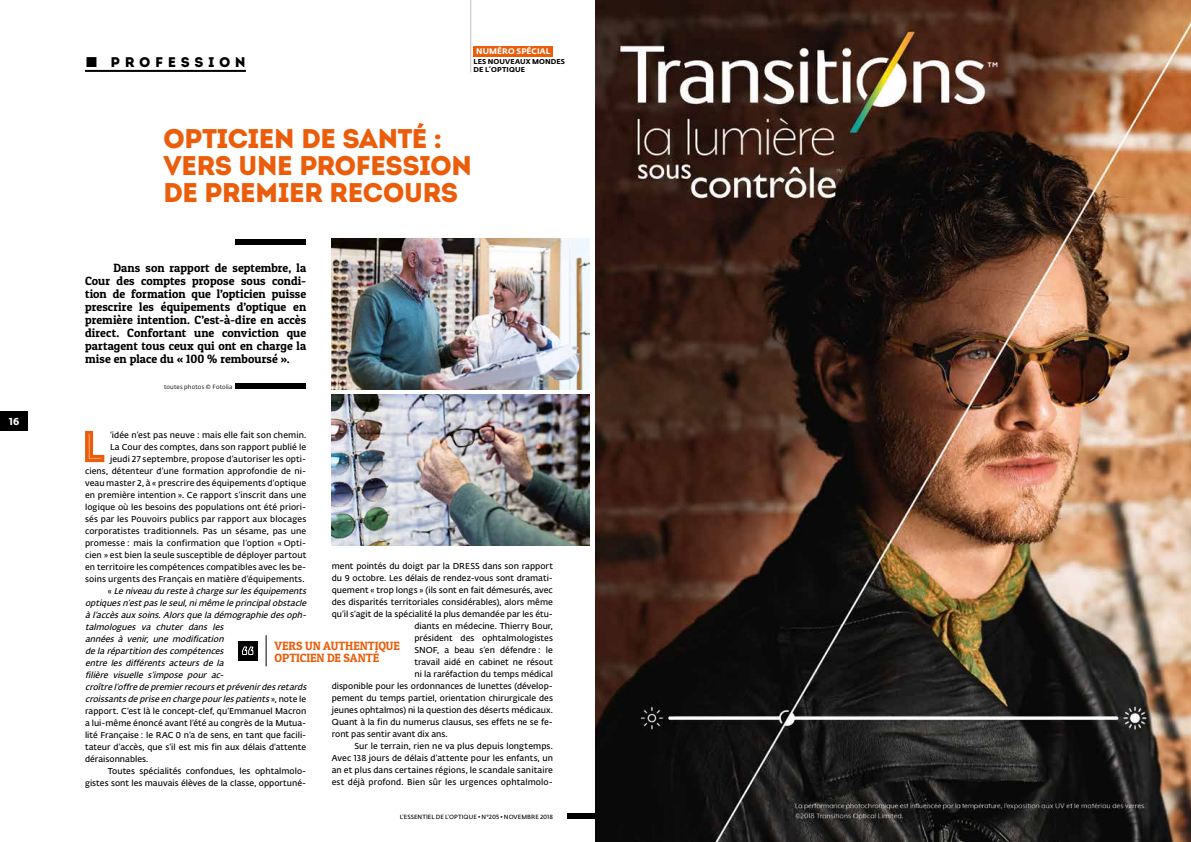
<style>
.page{position:relative;width:1191px;height:842px;background:#fff}
.page>*{position:absolute;margin:0;border:0;box-sizing:border-box;transform-origin:0 0}
.t1{font:27px/27px "Intro";letter-spacing:-.03em;color:#eb5d0b}
.t2{font:14px "Intro";letter-spacing:.33em;color:#000}
.t3{font:12px/13px "Patua One";letter-spacing:.005em;color:#000;text-align:justify}
.t4{font:12px/12px "Patua One";letter-spacing:-.005em;color:#eb5d0b}
.t5{font:10px "Fedra Sans Alt Pro Bold LF";color:#fff}
.t6{font:8.5px "Fedra Sans Alt Pro Demi LF";letter-spacing:.005em;color:#000}
.t7{font:italic 8.5px "Fedra Sans Alt Pro Demi LF";color:#000}
.t8{font:8px "Fedra Sans Alt Pro Bold LF";letter-spacing:.01em;color:#fff}
.t9{font:7px/8px "Fedra Sans Alt Pro Bold LF";letter-spacing:.015em;color:#000}
.t10{font:6px "Fedra Sans Alt Pro Demi LF";letter-spacing:.01em;color:#000}
.t11{font:6px "Fedra Sans Alt Pro Book LF";letter-spacing:.025em;color:#000}
.s1{font-family:"Fedra Sans Alt Pro Bold LF"}
.s2{font-style:normal}
</style>
<div class="page">
<div style="left:0;top:411px;width:28px;height:20px;background:#000"></div>
<div style="left:567px;top:814px;width:28px;height:5px;background:#000"></div>
<div style="left:235px;top:239px;width:71px;height:6px;background:#000"></div>
<div style="left:235px;top:383px;width:71px;height:6px;background:#000"></div>
<hr style="left:85px;top:70px;width:161px;height:2px;background:#000">
<hr style="left:266px;top:635px;width:1px;height:31px;background:#000">
<div style="left:238px;top:641px;width:20px;height:20px;background:#000"></div>
<svg style="left:242px;top:646px;width:12px;height:9px"></svg>
<svg style="left:85px;top:431px;width:19px;height:31px"></svg>
<img style="left:332px;top:239px;width:258px;height:150px">
<div style="left:473px;top:46px;width:80px;height:11px;background:#eb5d0b"></div>
<hr style="left:470px;top:0;width:1px;height:72px;background:#c1c0c0">
<img style="left:332px;top:395px;width:258px;height:150px">
<img style="left:595px;top:0;width:596px;height:842px">
<p class="t5" style="left:9px;top:413px;width:12px">16</p>
<h2 class="t2" style="left:85px;top:54px;width:162px"><span class="s1">■</span> PROFESSION</h2>
<p class="t8" style="left:476px;top:45px;width:75px">NUMÉRO SPÉCIAL</p>
<p class="t9" style="left:473px;top:57px;width:93px">LES NOUVEAUX MONDES<br>DE L´OPTIQUE</p>
<h1 class="t1" style="left:163px;top:125px;width:310px">OPTICIEN DE SANTÉ :<br>VERS UNE PROFESSION<br>DE PREMIER RECOURS</h1>
<p class="t3" style="left:85px;top:261px;width:223px;text-indent:28px">Dans son rapport de septembre, la Cour des comptes propose sous condi&shy;tion de formation que l’opticien puisse prescrire les équipements d’optique en première intention. C’est-à-dire en accès direct. Confortant une conviction que partagent tous ceux qui ont en charge la mise en place du « 100 % remboursé ».</p>
<p class="t11" style="left:164px;top:382px;width:70px">toutes photos © Fotolia</p>
<p class="t6" style="left:110px;top:428px;width:198px">’idée n’est pas neuve : mais elle fait son chemin.</p>
<p class="t6" style="left:110px;top:440px;width:198px">La Cour des comptes, dans son rapport publié le</p>
<p class="t6" style="left:110px;top:452px;width:198px">jeudi 27 septembre, propose d’autoriser les opti-</p>
<p class="t6" style="left:85px;top:464px;width:223px">ciens, détenteur d’une formation approfondie de ni-</p>
<p class="t6" style="left:85px;top:476px;width:223px">veau master 2, à « prescrire des équipements d’optique</p>
<p class="t6" style="left:85px;top:488px;width:223px">en première intention ». Ce rapport s’inscrit dans une</p>
<p class="t6" style="left:85px;top:500px;width:223px">logique où les besoins des populations ont été priori-</p>
<p class="t6" style="left:85px;top:512px;width:223px">sés par les Pouvoirs publics par rapport aux blocages</p>
<p class="t6" style="left:85px;top:524px;width:223px">corporatistes traditionnels. Pas un sésame, pas une</p>
<p class="t6" style="left:85px;top:536px;width:223px">promesse : mais la confirmation que l’option « Opti-</p>
<p class="t6" style="left:85px;top:548px;width:223px">cien » est bien la seule susceptible de déployer partout</p>
<p class="t6" style="left:85px;top:560px;width:223px">en territoire les compétences compatibles avec les be-</p>
<p class="t6" style="left:85px;top:572px;width:221px">soins urgents des Français en matière d’équipements.</p>
<p class="t7" style="left:108px;top:584px;width:203px"><span class="s2">«</span> Leniveau du resteàchargesurleséquipements</p>
<p class="t7" style="left:85px;top:596px;width:225px">optiquesn’estpasleseul,nimêmeleprincipalobstacle</p>
<p class="t7" style="left:85px;top:608px;width:225px">àl’accèsauxsoins.Alorsqueladémographiedesoph-</p>
<p class="t7" style="left:85px;top:620px;width:143px">talmologues va chuter dans les</p>
<p class="t7" style="left:85px;top:632px;width:143px">années à venir, une modification</p>
<p class="t7" style="left:85px;top:644px;width:143px">delarépartition descompétences</p>
<p class="t7" style="left:85px;top:656px;width:143px">entre les différents acteurs de la</p>
<p class="t7" style="left:85px;top:668px;width:143px">filière visuelle s’impose pour ac-</p>
<p class="t7" style="left:85px;top:680px;width:225px">croîtrel’offredepremierrecoursetprévenirdesretards</p>
<p class="t7" style="left:85px;top:692px;width:223px">croissantsdepriseen chargepourlespatients <span class="s2">» , n o t e l e</span></p>
<p class="t6" style="left:85px;top:704px;width:223px">rapport. C’est là le concept-clef, qu’Emmanuel Macron</p>
<p class="t6" style="left:85px;top:716px;width:223px">a lui-même énoncé avant l’été au congrès de la Mutua-</p>
<p class="t6" style="left:85px;top:728px;width:223px">lité Française : le RAC 0 n’a de sens, en tant que facili-</p>
<p class="t6" style="left:85px;top:740px;width:223px">tateur d’accès, que s’il est mis fin aux délais d’attente</p>
<p class="t6" style="left:85px;top:752px;width:65px">déraisonnables.</p>
<p class="t6" style="left:108px;top:764px;width:200px">Toutes spécialités confondues, les ophtalmolo-</p>
<p class="t6" style="left:85px;top:776px;width:223px">gistes sont les mauvais élèves de la classe, opportuné-</p>
<p class="t6" style="left:332px;top:559px;width:223px">ment pointés du doigt par la DRESS dans son rapport</p>
<p class="t6" style="left:332px;top:571px;width:223px">du 9 octobre. Les délais de rendez-vous sont dramati-</p>
<p class="t6" style="left:332px;top:583px;width:223px">quement « trop longs » (ils sont en fait démesurés, avec</p>
<p class="t6" style="left:332px;top:596px;width:223px">des disparités territoriales considérables), alors même</p>
<p class="t6" style="left:332px;top:608px;width:223px">qu’il s’agit de la spécialité la plus demandée par les étu-</p>
<p class="t6" style="left:414px;top:620px;width:140px">diants en médecine. Thierry Bour,</p>
<p class="t6" style="left:414px;top:632px;width:140px">président des ophtalmologistes</p>
<p class="t6" style="left:414px;top:644px;width:140px">SNOF, a beau s’en défendre : le</p>
<p class="t6" style="left:414px;top:656px;width:140px">travail aidé en cabinet ne résout</p>
<p class="t6" style="left:414px;top:668px;width:140px">ni la raréfaction du temps médical</p>
<p class="t6" style="left:332px;top:680px;width:223px">disponible pour les ordonnances de lunettes (dévelop-</p>
<p class="t6" style="left:332px;top:692px;width:223px">pement du temps partiel, orientation chirurgicale des</p>
<p class="t6" style="left:332px;top:704px;width:223px">jeunes ophtalmos) ni la question des déserts médicaux.</p>
<p class="t6" style="left:332px;top:716px;width:223px">Quant à la fin du numerus clausus, ses effets ne se fe-</p>
<p class="t6" style="left:332px;top:728px;width:117px">ront pas sentir avant dix ans.</p>
<p class="t6" style="left:354px;top:740px;width:200px">Sur le terrain, rien ne va plus depuis longtemps.</p>
<p class="t6" style="left:332px;top:752px;width:223px">Avec 138 jours de délais d’attente pour les enfants, un</p>
<p class="t6" style="left:332px;top:764px;width:223px">an et plus dans certaines régions, le scandale sanitaire</p>
<p class="t6" style="left:332px;top:776px;width:223px">est déjà profond. Bien sûr les urgences ophtalmolo-</p>
<h3 class="t4" style="left:275px;top:639px;width:127px">VERS UN AUTHENTIQUE<br>OPTICIEN DE SANTÉ</h3>
<p class="t10" style="left:400px;top:813px;width:155px">L’ESSENTIEL DE L’OPTIQUE • N°205 • NOVEMBRE 2018</p>
</div>
